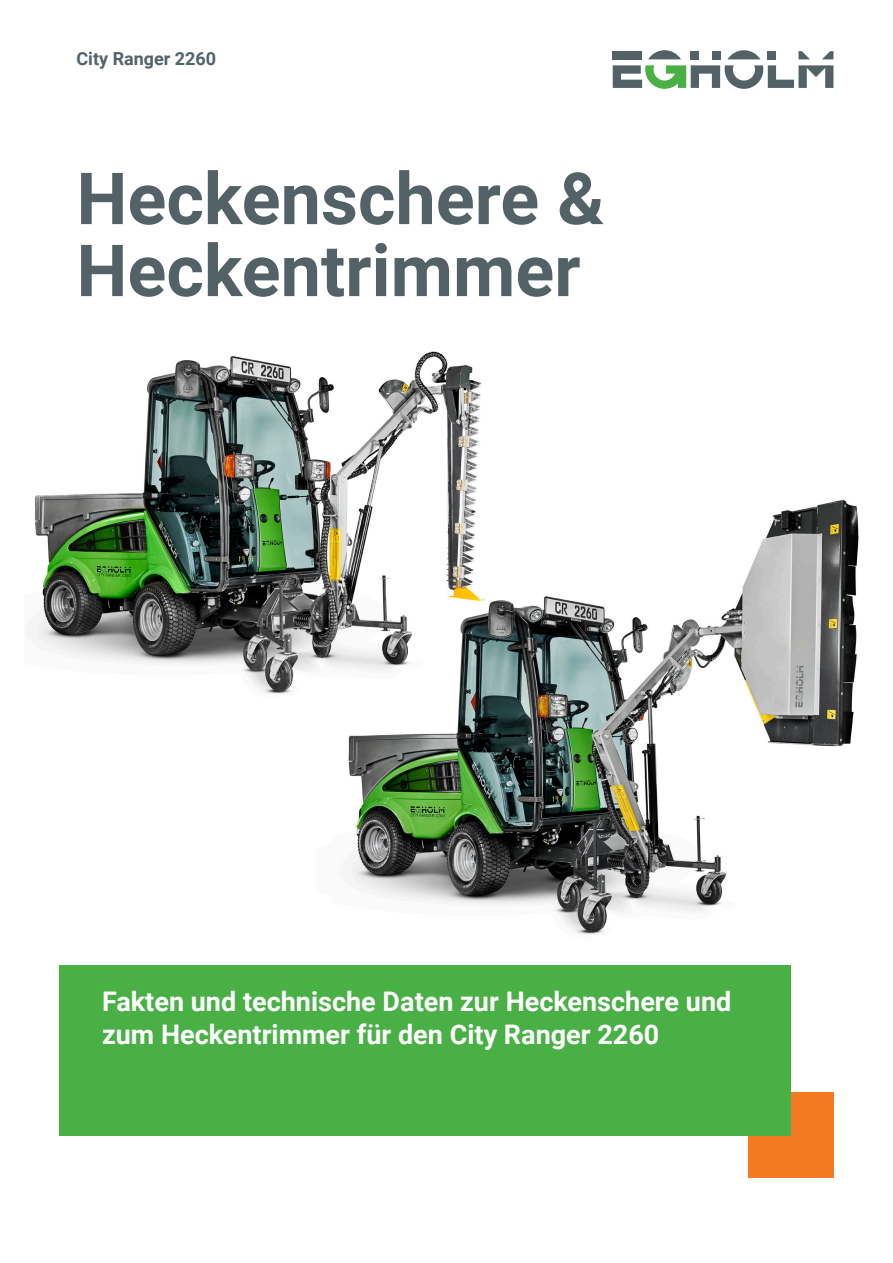
<style>
.page{position:relative;width:893px;height:1263px;background:#fff}
.page>*{position:absolute;margin:0;border:0;box-sizing:border-box;transform-origin:0 0}
.t1{font:700 72px/72px "Roboto";color:#526267}
.t2{font:700 27px/33px "Roboto";color:#fff}
.t3{font:700 18px "Roboto";color:#526267}
</style>
<div class="page">
<img style="left:34px;top:351px;width:447px;height:343px">
<img style="left:316px;top:472px;width:543px;height:462px">
<svg style="left:822px;top:51px;width:11px;height:8px"></svg>
<svg style="left:798px;top:51px;width:12px;height:8px"></svg>
<div style="left:768px;top:51px;width:8px;height:8px;background:#526267"></div>
<svg style="left:728px;top:50px;width:32px;height:9px"></svg>
<div style="left:712px;top:51px;width:8px;height:8px;background:#526267"></div>
<div style="left:691px;top:51px;width:8px;height:8px;background:#526267"></div>
<svg style="left:648px;top:50px;width:33px;height:9px"></svg>
<svg style="left:613px;top:65px;width:220px;height:24px"></svg>
<div style="left:613px;top:51px;width:29px;height:8px;background:#526267"></div>
<div style="left:748px;top:1093px;width:85px;height:85px;background:#f47921"></div>
<div style="left:60px;top:965px;width:731px;height:170px;background:#49b045"></div>
<p class="t3" style="left:77px;top:46px;width:141px">City Ranger 2260</p>
<h1 class="t1" style="left:77px;top:160px;width:529px">Heckenschere &amp;<br>Heckentrimmer</h1>
<p class="t2" style="left:102px;top:984px;width:631px">Fakten und technische Daten zur Heckenschere und zum Heckentrimmer für den City Ranger 2260</p>
</div>
